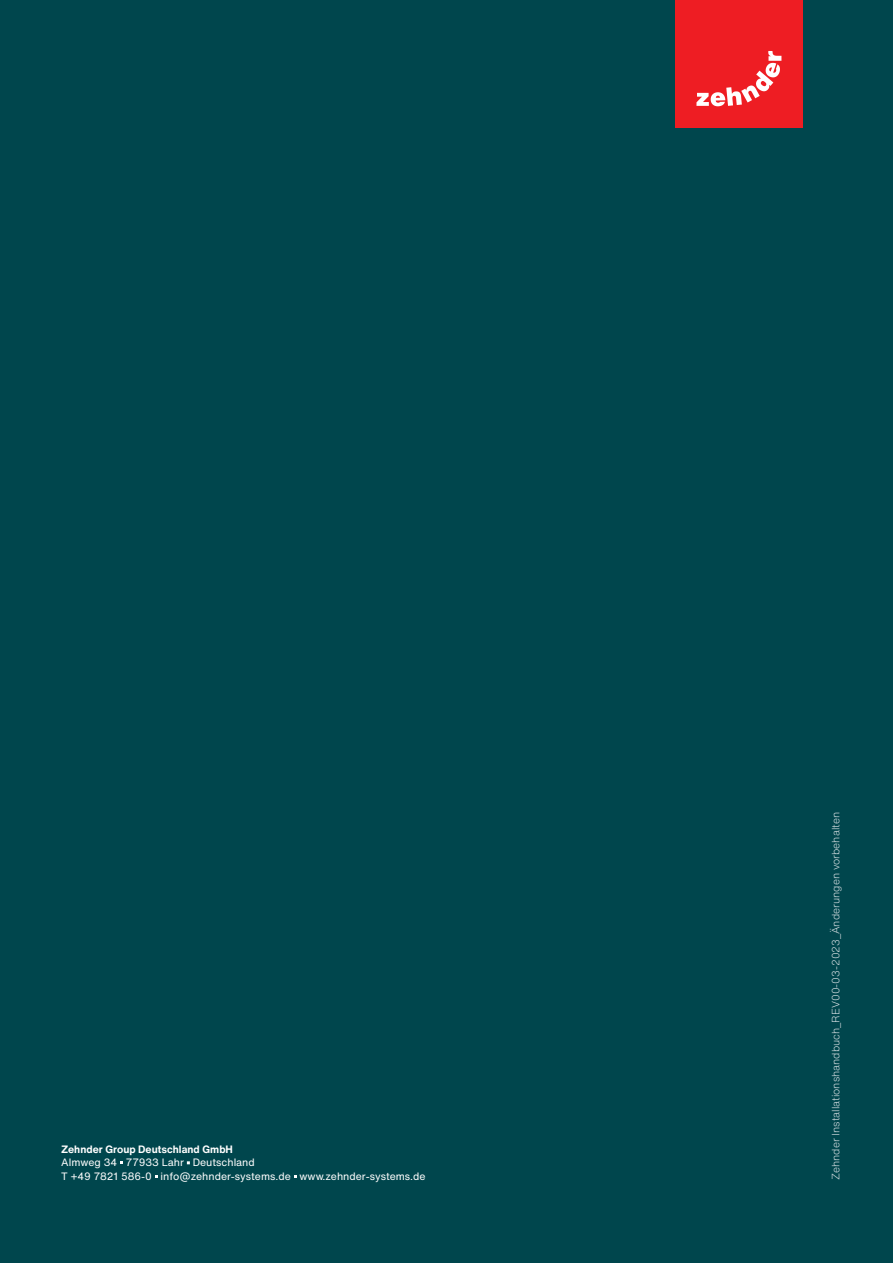
<style>
.page{position:relative;width:893px;height:1263px;background:#00464d}
.page>*{position:absolute;margin:0;border:0;box-sizing:border-box;transform-origin:0 0}
.t1{font:10.5px/13.5px "Helvetica Now Text";color:#fff}
.t2{font:300 10.5px "Helvetica Now Text";color:#dae1e4}
.t3{font:700 10.5px "Helvetica Now Text";color:#fff}
</style>
<div class="page">
<div style="left:675px;top:0;width:128px;height:128px;background:#ee1d23"></div>
<svg style="left:696px;top:51px;width:85px;height:55px"></svg>
<p class="t3" style="left:61px;top:1141px;width:173px">Zehnder Group Deutschland GmbH</p>
<p class="t1" style="left:61px;top:1156px;width:366px">Almweg 34 77933 Lahr Deutschland<br>T +49 7821 586-0 info@zehnder-systems.de www.zehnder-systems.de</p>
<p class="t2" style="left:828px;top:1180px;width:369px;rotate:-90deg">Zehnder Installationshandbuch_REV00-03-2023_Änderungen vorbehalten</p>
</div>
